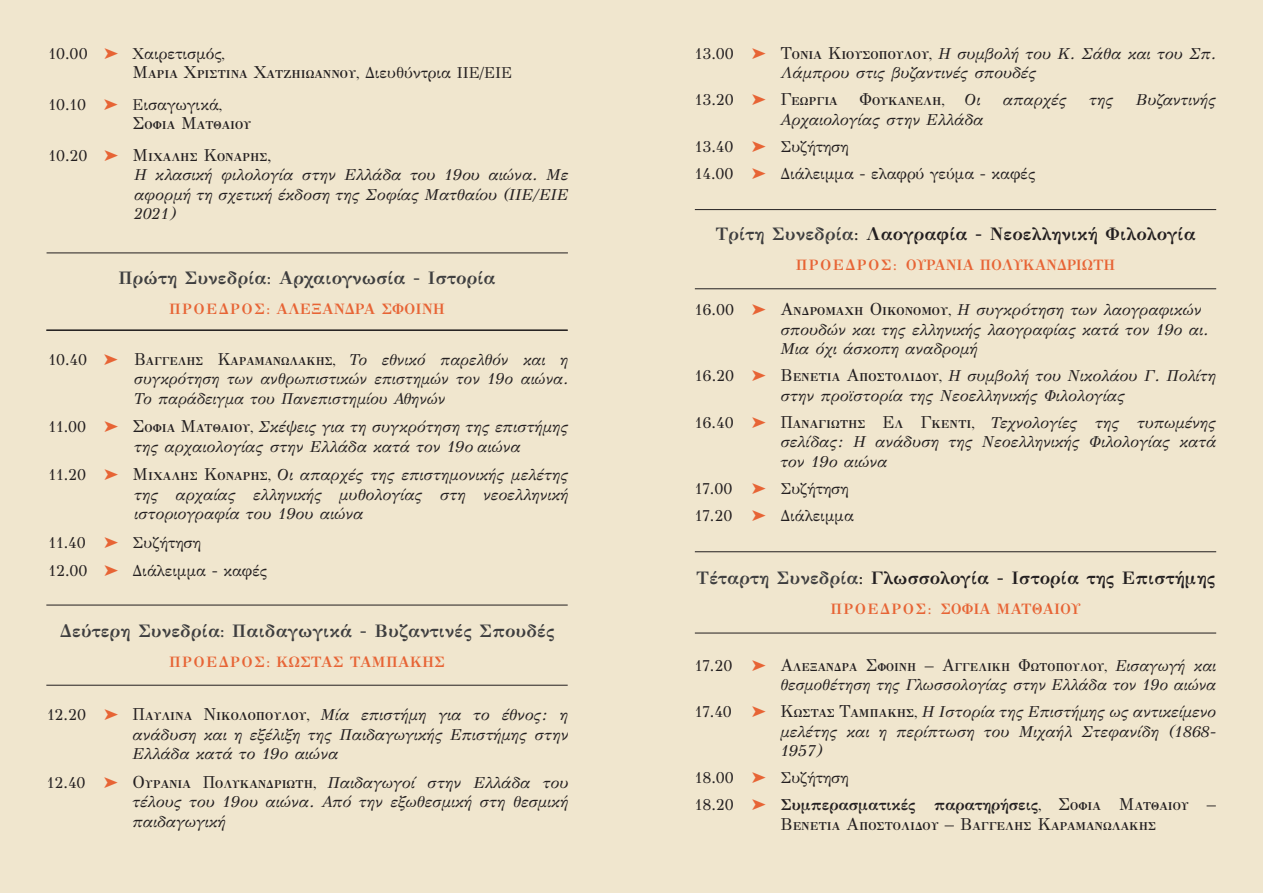
<style>
.page{position:relative;width:1263px;height:893px;background:#f0e6ce}
.page>*{position:absolute;margin:0;border:0;box-sizing:border-box;transform-origin:0 0}
.t1{font:700 18px "GFS Didot";letter-spacing:.015em;color:#231f20}
.t2{font:700 18px "GFS Didot";letter-spacing:.015em;color:#3e3e3f}
.t3{font:17.25px/31.5px "GFS Didot";color:#231f20}
.t4{font:italic 15.75px/19.5px "GFS Didot";color:#231f20;text-align:justify}
.t5{font:15.75px/27px "GFS Didot";color:#231f20}
.t6{font:700 15.75px/27px "GFS Didot";color:#231f20}
.t7{font:700 15px "GFS Didot";letter-spacing:.085em;color:#e76435}
.s1{color:#e76435}
.s2{font-size:15.75px}
.s3{font-style:italic;font-size:15.75px}
.s4{font-style:normal}
.s5{font-style:normal;font-size:17.25px}
.s6{font-style:italic}
.s7{color:#3e3e3f}
.s8{font-weight:400}
.s9{font-weight:400;font-size:17.25px}
</style>
<div class="page">
<hr style="left:47px;top:253px;width:521px;height:1px;background:#231f20">
<hr style="left:46px;top:330px;width:522px;height:1px;background:#231f20">
<hr style="left:46px;top:605px;width:522px;height:1px;background:#231f20">
<hr style="left:46px;top:685px;width:522px;height:1px;background:#231f20">
<hr style="left:695px;top:209px;width:521px;height:1px;background:#231f20">
<hr style="left:695px;top:288px;width:521px;height:1px;background:#231f20">
<hr style="left:695px;top:551px;width:521px;height:1px;background:#231f20">
<hr style="left:695px;top:633px;width:521px;height:1px;background:#231f20">
<p class="t5" style="left:48px;top:39px;width:178px">10.00 <span class="s1">➤</span> Χαιρετισμός,</p>
<p class="t3" style="left:132px;top:56px;width:381px">Μαρία Χριστίνα Χατζηιωάννου<span class="s2">, Διευθύντρια ΙΙΕ/ΕΙΕ</span></p>
<p class="t5" style="left:48px;top:90px;width:175px">10.10 <span class="s1">➤</span> Εισαγωγικά,</p>
<p class="t3" style="left:48px;top:107px;width:224px;text-indent:84px">Σοφία Ματθαίου<br><span class="s2">10.20</span> <span class="s1">➤</span> Μιχάλης Κονάρης,</p>
<p class="t4" style="left:134px;top:164px;width:436px">Η κλασική φιλολογία στην Ελλάδα του 19ου αιώνα. Με αφορμή τη σχετική έκδοση της Σοφίας Ματθαίου (ΙΙΕ/ΕΙΕ 2021)</p>
<p class="t2" style="left:119px;top:263px;width:378px">Πρώτη Συνεδρία: Αρχαιογνωσία - Ιστορία</p>
<p class="t7" style="left:169px;top:296px;width:273px">Πρόεδρο ς: Αλεξάνδρα Σφοίνη</p>
<p class="t3" style="left:48px;top:342px;width:521px"><span class="s2">10.40</span> <span class="s1">➤</span> Βαγγέλης Καραμανωλάκης<span class="s2">,</span> <span class="s3">Το εθνικό παρελθόν και η</span></p>
<p class="t4" style="left:134px;top:368px;width:436px">συγκρότηση των ανθρωπιστικών επιστημών τον 19ο αιώνα.<br>Το παράδειγμα του Πανεπιστημίου Αθηνών</p>
<p class="t4" style="left:134px;top:416px;width:436px;text-indent:-86px"><span class="s4">11.00</span> <span class="s1">➤</span> <span class="s5">Σοφία Ματθαίου</span><span class="s4">,</span> Σκέψεις για τη συγκρότηση της επιστήμης της αρχαιολογίας στην Ελλάδα κατά τον 19ο αιώνα</p>
<p class="t4" style="left:134px;top:464px;width:436px;text-indent:-86px"><span class="s4">11.20</span> <span class="s1">➤</span> <span class="s5">Μιχάλης Κονάρης</span><span class="s4">,</span> Οι απαρχές της επιστημονικής μελέτης της αρχαίας ελληνικής μυθολογίας στη νεοελληνική ιστοριογραφία του 19ου αιώνα</p>
<p class="t5" style="left:48px;top:527px;width:220px;line-height:28.5px">11.40 <span class="s1">➤</span> Συζήτηση<br>12.00 <span class="s1">➤</span> Διάλειμμα - καφές</p>
<p class="t2" style="left:60px;top:616px;width:496px">Δεύτερη Συνεδρία: Παιδαγωγικά - Βυζαντινές Σπουδές</p>
<p class="t7" style="left:169px;top:649px;width:131px">Πρόεδρος: ΚΩΣΤΑΣ</p>
<p class="t7" style="left:350px;top:649px;width:13px">ΤΑΜ</p>
<p class="t7" style="left:386px;top:649px;width:59px">ΠΑΚΗΣ</p>
<p class="t4" style="left:132px;top:704px;width:437px;text-indent:-85px"><span class="s4">12.20</span> <span class="s1">➤</span> <span class="s5">Παυλίνα Νικολοπούλου</span><span class="s4">,</span> Μία επιστήμη για το έθνος: η ανάδυση και η εξέλιξη της Παιδαγωγικής Επιστήμης στην Ελλάδα κατά το 19ο αιώνα</p>
<p class="t4" style="left:132px;top:771px;width:437px;text-indent:-86px"><span class="s4">12.40</span> <span class="s1">➤</span> <span class="s5">Ουρανία Πολυκανδριώτη</span><span class="s4">,</span> Παιδαγωγοί στην Ελλάδα του τέλους του 19ου αιώνα. Από την εξωθεσμική στη θεσμική παιδαγωγική</p>
<p class="t4" style="left:780px;top:42px;width:437px;text-indent:-86px"><span class="s4">13.00</span> <span class="s1">➤</span> <span class="s5">Τόνια Κιουσοπούλου</span><span class="s4">,</span> Η συμβολή του Κ. Σάθα και του Σπ.<br>Λάμπρου στις βυζαντινές σπουδές</p>
<p class="t3" style="left:695px;top:83px;width:144px"><span class="s2">13.20</span> <span class="s1">➤</span> Γεωργία</p>
<p class="t3" style="left:859px;top:83px;width:87px">Φουκανέλη<span class="s2">,</span></p>
<p class="t4" style="left:965px;top:89px;width:17px">Οι</p>
<p class="t4" style="left:1003px;top:89px;width:65px">απαρχές</p>
<p class="t4" style="left:1089px;top:89px;width:26px">της</p>
<p class="t4" style="left:1136px;top:89px;width:82px">Βυζαντινής</p>
<p class="t5" style="left:695px;top:105px;width:342px;text-indent:86px"><span class="s6">Αρχαιολογίας στην Ελλάδα<br></span>13.40 <span class="s1">➤</span> Συζήτηση<br>14.00 <span class="s1">➤</span> Διάλειμμα - ελαφρύ γεύμα - καφές</p>
<p class="t1" style="left:715px;top:219px;width:482px"><span class="s7">Τρίτη Συνεδρία</span>: Λαογραφία - Νεοελληνική Φιλολογία</p>
<p class="t7" style="left:796px;top:253px;width:196px">Πρόεδρος: Ουρανια πολ</p>
<p class="t7" style="left:1013px;top:253px;width:100px">υκανδριωτη</p>
<p class="t4" style="left:780px;top:299px;width:430px;text-align:left;text-indent:-86px"><span class="s4">16.00</span> <span class="s1">➤</span> <span class="s5">Ανδρομάχη Οικονόμου</span><span class="s4">,</span> Η συγκρότηση των λαογραφικών σπουδών και της ελληνικής λαογραφίας κατά τον 19ο αι.<br>Μια όχι άσκοπη αναδρομή</p>
<p class="t4" style="left:695px;top:365px;width:523px;text-align:center"><span class="s4">16.20</span> <span class="s1">➤</span> <span class="s5">Βενετία Αποστολίδου</span><span class="s4">,</span> Η συμβολή του Νικολάου Γ. Πολίτη στην προϊστορία της Νεοελληνικής Φιλολογίας</p>
<p class="t4" style="left:780px;top:411px;width:437px;text-indent:-86px"><span class="s4">16.40</span> <span class="s1">➤</span> <span class="s5">Παναγιώτης Ελ Γκεντί</span><span class="s4">,</span> Τεχνολογίες της τυπωμένης σελίδας: Η ανάδυση της Νεοελληνικής Φιλολογίας κατά τον 19ο αιώνα</p>
<p class="t5" style="left:695px;top:474px;width:161px">17.00 <span class="s1">➤</span> Συζήτηση<br>17.20 <span class="s1">➤</span> Διάλειμμα</p>
<p class="t1" style="left:696px;top:563px;width:520px"><span class="s7">Τέταρτη Συνεδρία</span>: Γλωσσολογία - Ιστορία της Επιστήμης</p>
<p class="t7" style="left:830px;top:597px;width:250px">Πρόεδρο ς: σοφια ματθαιου</p>
<p class="t3" style="left:695px;top:648px;width:523px"><span class="s2">17.20</span> <span class="s1">➤</span> Αλεξάνδρα Σφοίνη – Αγγελική Φωτοπούλου<span class="s2">,</span> <span class="s3">Εισαγωγή και</span></p>
<p class="t4" style="left:780px;top:674px;width:437px">θεσμοθέτηση της Γλωσσολογίας στην Ελλάδα τον 19ο αιώνα</p>
<p class="t5" style="left:695px;top:698px;width:39px">17.40</p>
<p class="t4" style="left:780px;top:701px;width:437px;text-indent:-28px"><span class="s1">➤</span> <span class="s5">Κώστας Ταμπάκης</span><span class="s4">,</span> Η Ιστορία της Επιστήμης ως αντικείμενο μελέτης και η περίπτωση του Μιχαήλ Στεφανίδη (1868- 1957)</p>
<p class="t6" style="left:695px;top:763px;width:523px"><span class="s8">18.00</span> <span class="s1">➤</span> <span class="s8">Συζήτηση<br>18.20</span> <span class="s1">➤</span> Συμπερασματικές παρατηρήσεις<span class="s8">,</span> <span class="s9">Σοφία Ματθαίου –</span></p>
<p class="t3" style="left:780px;top:807px;width:376px">Βενετία Αποστολίδου – Βαγγέλης Καραμανωλάκης</p>
</div>
